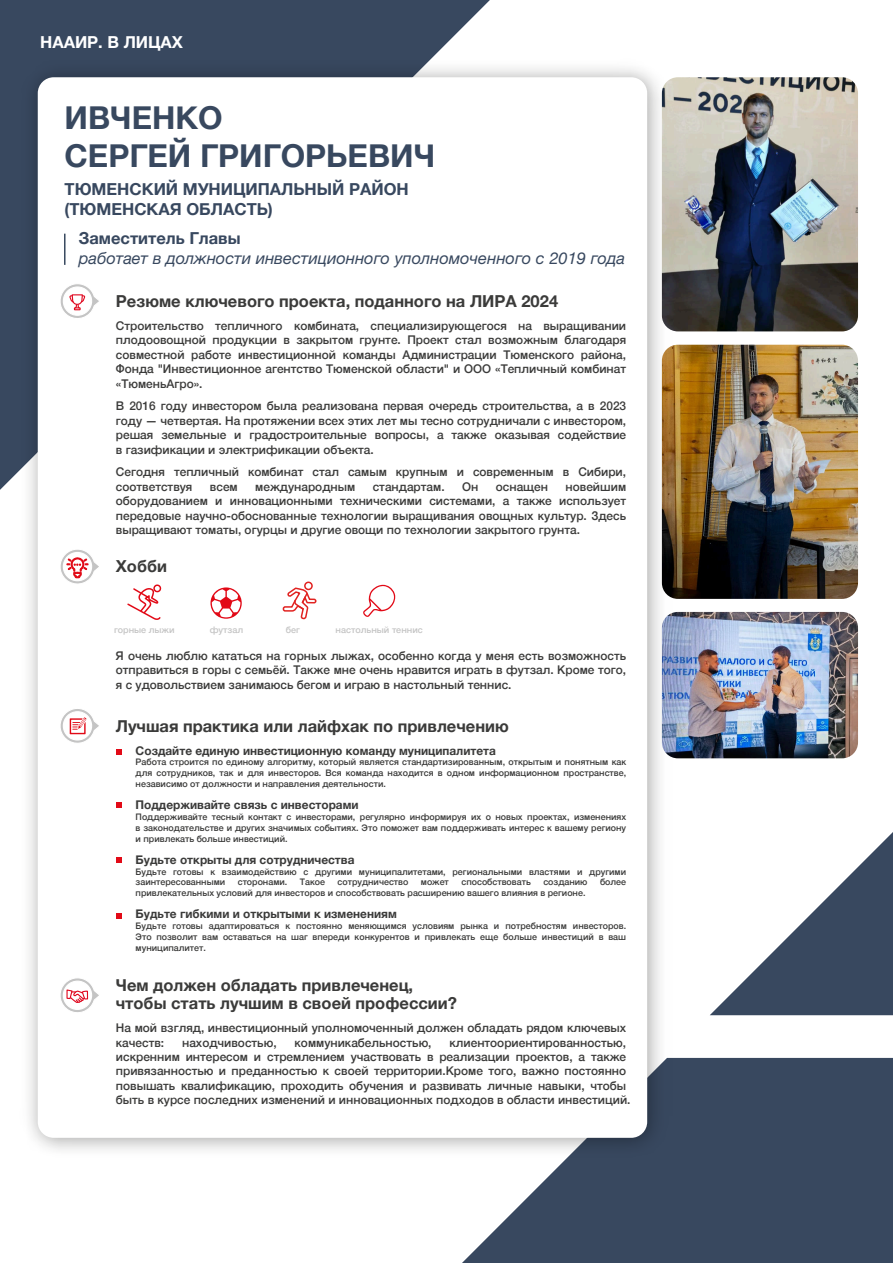
<style>
.page{position:relative;width:893px;height:1263px;background:#fff}
.page>*{position:absolute;margin:0;border:0;box-sizing:border-box;transform-origin:0 0}
.t1{font:700 31.5px/37.8px "Helvetica Neue";color:#38485f}
.t2{font:700 16.5px/18px "Helvetica Neue";color:#3b3b3a}
.t3{font:700 16.5px/19.8px "Helvetica Neue";color:#38485f}
.t4{font:italic 16.5px "Helvetica Neue";color:#38485f}
.t5{font:700 16.5px "Helvetica Neue";color:#fff}
.t6{font:500 12px/14.4px "Helvetica Neue";color:#3b3b3a;text-align:justify}
.t7{font:700 12px "Helvetica Neue";color:#3b3b3a}
.t8{font:500 9px/10.8px "Helvetica Neue";color:#3b3b3a;text-align:justify}
.t9{font:500 9px "Helvetica Neue";color:#c5c5c5}
</style>
<div class="page">
<div style="left:0;top:0;width:490px;height:490px;background:#38485f"></div>
<svg style="left:710px;top:832px;width:183px;height:183px"></svg>
<svg style="left:462px;top:1058px;width:431px;height:205px;background:#46556a"></svg>
<img style="left:14px;top:54px;width:661px;height:1112px">
<div style="left:38px;top:77px;width:609px;height:1061px;background:#fff;border-radius:16px"></div>
<img style="left:662px;top:77px;width:196px;height:254px">
<img style="left:662px;top:345px;width:196px;height:254px">
<svg style="left:60px;top:233px;width:39px;height:85px"></svg>
<svg style="left:60px;top:549px;width:39px;height:35px"></svg>
<svg style="left:60px;top:978px;width:41px;height:188px"></svg>
<svg style="left:60px;top:709px;width:39px;height:34px"></svg>
<svg style="left:116px;top:749px;width:6px;height:5px"></svg>
<svg style="left:116px;top:802px;width:6px;height:6px"></svg>
<svg style="left:116px;top:857px;width:6px;height:6px"></svg>
<svg style="left:116px;top:913px;width:6px;height:5px"></svg>
<img style="left:662px;top:612px;width:196px;height:146px">
<svg style="left:127px;top:584px;width:34px;height:36px"></svg>
<svg style="left:210px;top:587px;width:32px;height:32px"></svg>
<div style="left:304px;top:581px;width:9px;height:9px;border:2px solid #e12220;border-radius:50%"></div>
<svg style="left:282px;top:588px;width:35px;height:32px"></svg>
<svg style="left:363px;top:585px;width:32px;height:32px"></svg>
<h2 class="t5" style="left:40px;top:29px;width:144px">НААИР. В ЛИЦАХ</h2>
<h1 class="t1" style="left:65px;top:100px;width:372px">ИВЧЕНКО<br>СЕРГЕЙ ГРИГОРЬЕВИЧ</h1>
<h2 class="t3" style="left:65px;top:180px;width:346px">ТЮМЕНСКИЙ МУНИЦИПАЛЬНЫЙ РАЙОН (ТЮМЕНСКАЯ ОБЛАСТЬ)</h2>
<h2 class="t3" style="left:79px;top:229px;width:163px">Заместитель Главы</h2>
<h2 class="t4" style="left:79px;top:246px;width:548px">работает в должности инвестиционного уполномоченного с 2019 года</h2>
<h2 class="t2" style="left:116px;top:292px;width:444px">Резюме ключевого проекта, поданного на ЛИРА 2024</h2>
<p class="t6" style="left:116px;top:318px;width:512px">Строительство тепличного комбината, специализирующегося на выращивании плодоовощной продукции в закрытом грунте. Проект стал возможным благодаря совместной работе инвестиционной команды Администрации Тюменского района, Фонда "Инвестиционное агентство Тюменской области" и ООО «Тепличный комбинат «ТюменьАгро».</p>
<p class="t6" style="left:116px;top:398px;width:512px">В 2016 году инвестором была реализована первая очередь строительства, а в 2023 году — четвертая. На протяжении всех этих лет мы тесно сотрудничали с инвестором, решая земельные и градостроительные вопросы, а также оказывая содействие в газификации и электрификации объекта.</p>
<p class="t6" style="left:116px;top:464px;width:512px">Сегодня тепличный комбинат стал самым крупным и современным в Сибири, соответствуя</p>
<p class="t6" style="left:116px;top:478px;width:512px;text-indent:450px">новейшим оборудованием и инновационными техническими системами, а также использует передовые научно-обоснованные технологии выращивания овощных культур. Здесь выращивают томаты, огурцы и другие овощи по технологии закрытого грунта.</p>
<h2 class="t2" style="left:116px;top:557px;width:53px">Хобби</h2>
<p class="t6" style="left:210px;top:478px;width:29px">всем</p>
<p class="t6" style="left:255px;top:478px;width:102px">международным</p>
<p class="t6" style="left:373px;top:478px;width:73px">стандартам.</p>
<p class="t6" style="left:462px;top:478px;width:18px">Он</p>
<p class="t6" style="left:496px;top:478px;width:54px">оснащен</p>
<p class="t9" style="left:210px;top:623px;width:35px">футзал</p>
<p class="t9" style="left:336px;top:623px;width:89px">настольный теннис</p>
<p class="t9" style="left:114px;top:623px;width:62px">горные лыжи</p>
<p class="t9" style="left:286px;top:623px;width:16px">бег</p>
<p class="t6" style="left:116px;top:647px;width:512px">Я очень люблю кататься на горных лыжах, особенно когда у меня есть возможность отправиться в горы с семьёй. Также мне очень нравится играть в футзал. Кроме того, я с удовольствием занимаюсь бегом и играю в настольный теннис.</p>
<h2 class="t2" style="left:116px;top:717px;width:395px">Лучшая практика или лайфхак по привлечению</h2>
<p class="t7" style="left:136px;top:741px;width:362px">Создайте единую инвестиционную команду муниципалитета</p>
<p class="t8" style="left:136px;top:756px;width:492px">Работа строится по единому алгоритму, который является стандартизированным, открытым и понятным как для сотрудников, так и для инвесторов. Вся команда находится в одном информационном пространстве, независимо от должности и направления деятельности.</p>
<p class="t7" style="left:136px;top:795px;width:224px">Поддерживайте связь с инвесторами</p>
<p class="t8" style="left:136px;top:811px;width:492px">Поддерживайте тесный контакт с инвесторами, регулярно информируя их о новых проектах, изменениях в законодательстве и других значимых событиях. Это поможет вам поддерживать интерес к вашему региону и привлекать больше инвестиций.</p>
<p class="t7" style="left:136px;top:850px;width:220px">Будьте открыты для сотрудничества</p>
<p class="t8" style="left:136px;top:865px;width:492px">Будьте готовы к взаимодействию с другими муниципалитетами, региональными властями и другими заинтересованными</p>
<p class="t8" style="left:238px;top:876px;width:51px">сторонами.</p>
<p class="t8" style="left:300px;top:876px;width:27px">Такое</p>
<p class="t8" style="left:338px;top:876px;width:72px">сотрудничество</p>
<p class="t8" style="left:421px;top:876px;width:30px">может</p>
<p class="t8" style="left:461px;top:876px;width:71px">способствовать</p>
<p class="t8" style="left:543px;top:876px;width:46px">созданию</p>
<p class="t8" style="left:600px;top:876px;width:28px">более</p>
<p class="t8" style="left:136px;top:887px;width:451px">привлекательных условий для инвесторов и способствовать расширению вашего влияния в регионе.</p>
<p class="t7" style="left:136px;top:905px;width:263px">Будьте гибкими и открытыми к изменениям</p>
<p class="t8" style="left:136px;top:920px;width:492px">Будьте готовы адаптироваться к постоянно меняющимся условиям рынка и потребностям инвесторов.<br>Это позволит вам оставаться на шаг впереди конкурентов и привлекать еще больше инвестиций в ваш муниципалитет.</p>
<h2 class="t2" style="left:116px;top:977px;width:343px">Чем должен обладать привлеченец, чтобы стать лучшим в своей профессии?</h2>
<p class="t6" style="left:116px;top:1020px;width:512px">На мой взгляд, инвестиционный уполномоченный должен обладать рядом ключевых качеств:</p>
<p class="t6" style="left:182px;top:1034px;width:96px">находчивостью,</p>
<p class="t6" style="left:295px;top:1034px;width:138px">коммуникабельностью,</p>
<p class="t6" style="left:116px;top:1034px;width:516px;text-align:left;text-indent:334px">клиентоориентированностью, искренним интересом и стремлением участвовать в реализации проектов, а также привязанностью и преданностью к своей территории.Кроме того, важно постоянно повышать квалификацию, проходить обучения и развивать личные навыки, чтобы быть в курсе последних изменений и инновационных подходов в области инвестиций.</p>
</div>
